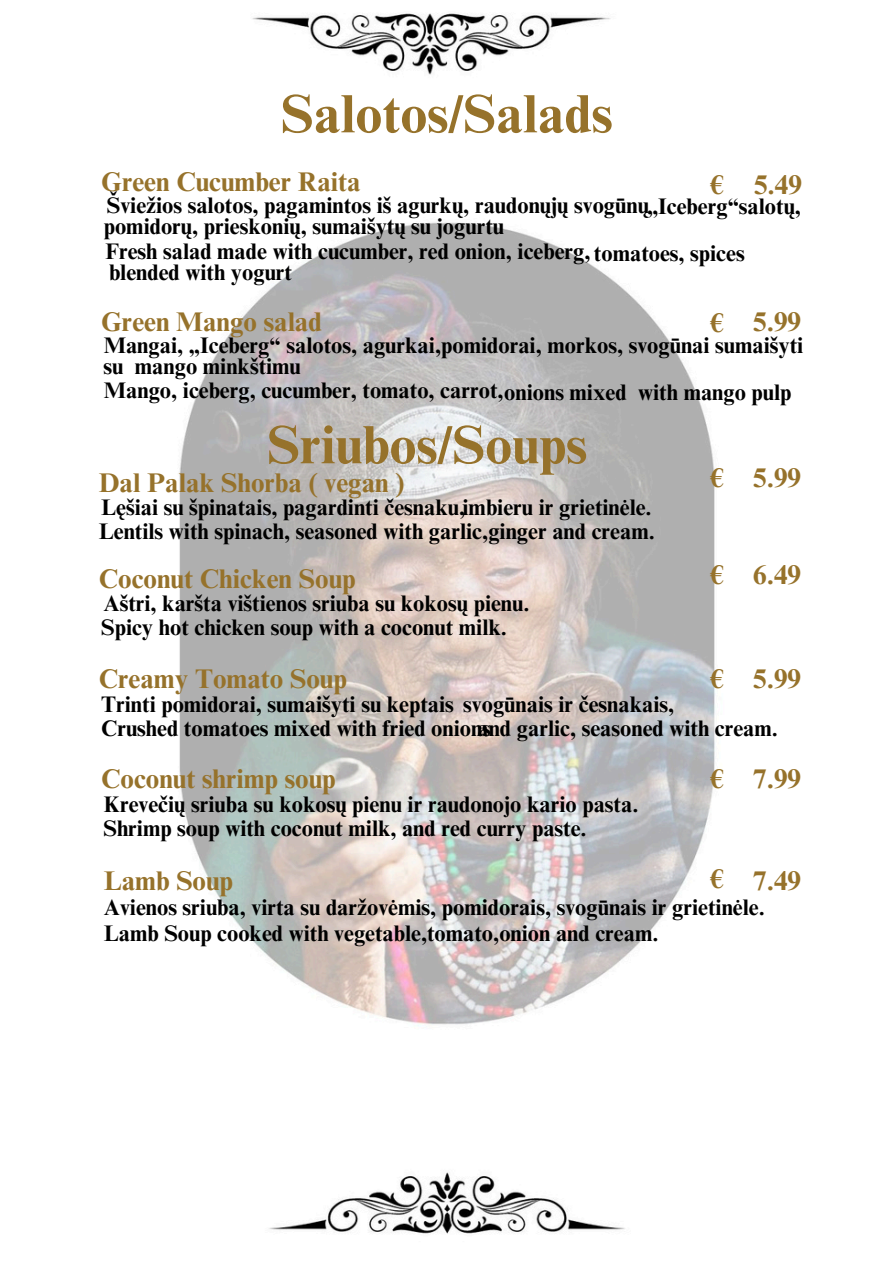
<style>
.page{position:relative;width:894px;height:1264px;background:#fff}
.page>*{position:absolute;margin:0;border:0;box-sizing:border-box;transform-origin:0 0}
.t1{font:700 54px "Times NRMT Pro";color:#96722b}
.t2{font:700 27px "Times NRMT Pro";color:#96722b}
.t3{font:700 22.5px "Times NRMT Pro";color:#000}
</style>
<div class="page">
<img style="left:179px;top:13px;width:536px;height:1221px">
<h1 class="t1" style="left:281px;top:94px;width:333px">Salotos/Salads</h1>
<h2 class="t2" style="left:101px;top:171px;width:261px">Green Cucumber Raita</h2>
<p class="t2" style="left:754px;top:175px;width:49px">5.49</p>
<h2 class="t3" style="left:107px;top:196px;width:695px">Šviežios salotos, pagamintos iš agurkų, raudonųjų svogūnų„Iceberg“salotų,</h2>
<p class="t3" style="left:105px;top:243px;width:486px">Fresh salad made with cucumber, red onion, iceberg,</p>
<p class="t3" style="left:109px;top:264px;width:184px">blended with yogurt</p>
<p class="t2" style="left:101px;top:311px;width:222px">Green Mango salad</p>
<p class="t2" style="left:753px;top:311px;width:49px">5.99</p>
<p class="t3" style="left:104px;top:337px;width:701px">Mangai, „Iceberg“ salotos, agurkai,pomidorai, morkos, svogūnai sumaišyti</p>
<h2 class="t3" style="left:135px;top:358px;width:167px">mango minkštimu</h2>
<p class="t3" style="left:104px;top:382px;width:524px">Mango, iceberg, cucumber, tomato, carrot,onions mixed</p>
<p class="t3" style="left:638px;top:384px;width:155px">with mango pulp</p>
<p class="t2" style="left:710px;top:175px;width:15px">€</p>
<p class="t3" style="left:104px;top:218px;width:401px">pomidorų, prieskonių, sumaišytų su jogurtu</p>
<p class="t3" style="left:593px;top:245px;width:152px">tomatoes, spices</p>
<h2 class="t2" style="left:710px;top:312px;width:15px">€</h2>
<p class="t3" style="left:103px;top:358px;width:21px">su</p>
<p class="t1" style="left:267px;top:424px;width:321px">Sriubos/Soups</p>
<p class="t2" style="left:99px;top:472px;width:307px">Dal Palak Shorba ( vegan )</p>
<p class="t2" style="left:753px;top:468px;width:49px">5.99</p>
<p class="t3" style="left:101px;top:499px;width:552px">Lęšiai su špinatais, pagardinti česnaku,imbieru ir grietinėle.</p>
<h2 class="t3" style="left:99px;top:523px;width:557px">Lentils with spinach, seasoned with garlic,ginger and cream.</h2>
<p class="t2" style="left:99px;top:568px;width:258px">Coconut Chicken Soup</p>
<p class="t2" style="left:710px;top:468px;width:15px">€</p>
<h2 class="t2" style="left:710px;top:564px;width:15px">€</h2>
<p class="t2" style="left:753px;top:564px;width:49px">6.49</p>
<p class="t3" style="left:103px;top:595px;width:427px">Aštri, karšta vištienos sriuba su kokosų pienu.</p>
<h2 class="t3" style="left:101px;top:619px;width:407px">Spicy hot chicken soup with a coconut milk.</h2>
<p class="t2" style="left:99px;top:668px;width:249px">Creamy Tomato Soup</p>
<p class="t2" style="left:753px;top:668px;width:49px">5.99</p>
<h2 class="t3" style="left:101px;top:696px;width:574px">Trinti pomidorai, sumaišyti su keptais svogūnais ir česnakais,</h2>
<p class="t3" style="left:101px;top:719px;width:678px">Crushed tomatoes mixed with fried onionsnd garlic, seasoned with cream.</p>
<h2 class="t2" style="left:710px;top:668px;width:15px">€</h2>
<h2 class="t3" style="left:477px;top:719px;width:13px">a</h2>
<h2 class="t2" style="left:101px;top:769px;width:236px">Coconut shrimp soup</h2>
<p class="t2" style="left:753px;top:769px;width:49px">7.99</p>
<p class="t3" style="left:104px;top:795px;width:536px">Krevečių sriuba su kokosų pienu ir raudonojo kario pasta.</p>
<p class="t3" style="left:103px;top:820px;width:484px">Shrimp soup with coconut milk, and red curry paste.</p>
<h2 class="t2" style="left:104px;top:870px;width:131px">Lamb Soup</h2>
<p class="t2" style="left:753px;top:870px;width:49px">7.49</p>
<p class="t3" style="left:104px;top:899px;width:662px">Avienos sriuba, virta su daržovėmis, pomidorais, svogūnais ir grietinėle.</p>
<p class="t3" style="left:104px;top:925px;width:556px">Lamb Soup cooked with vegetable,tomato,onion and cream.</p>
<p class="t2" style="left:710px;top:769px;width:15px">€</p>
<p class="t2" style="left:710px;top:868px;width:15px">€</p>
</div>
